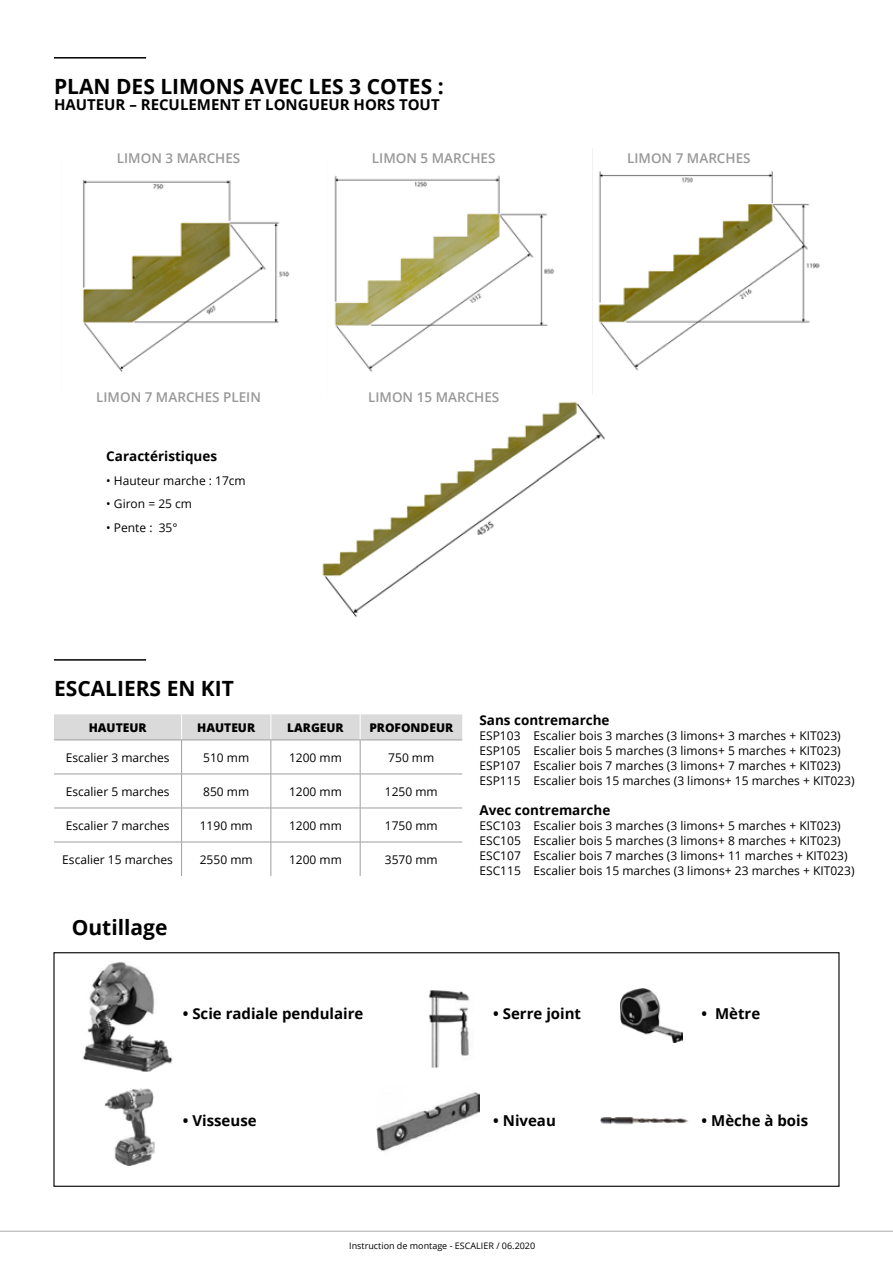
<style>
.page{position:relative;width:893px;height:1263px;background:#fff}
.page>*{position:absolute;margin:0;border:0;box-sizing:border-box;transform-origin:0 0}
.t1{font:700 21px "Open Sans";color:#000}
.t2{font:700 15px "Open Sans";color:#000}
.t3{font:600 13.5px "Open Sans";color:#999898}
.t4{font:700 13.5px "Open Sans";color:#000}
.t5{font:12px/15px "Open Sans";color:#000}
.t6{font:800 12px "Open Sans";color:#000}
.t7{font:9px "Open Sans";color:#000}
</style>
<div class="page">
<hr style="left:54px;top:57px;width:92px;height:2px;background:#000">
<hr style="left:0;top:1231px;width:893px;height:1px;background:#b3b2b2">
<img style="left:83px;top:179px;width:207px;height:194px">
<img style="left:334px;top:175px;width:220px;height:197px">
<img style="left:592px;top:149px;width:228px;height:246px">
<img style="left:322px;top:401px;width:283px;height:217px">
<hr style="left:54px;top:659px;width:92px;height:2px;background:#000">
<svg style="left:54px;top:714px;width:408px;height:26px;background:#d9d9d9"></svg>
<hr style="left:54px;top:740px;width:128px;height:1px;background:#9f9f9f">
<hr style="left:182px;top:740px;width:89px;height:1px;background:#9f9f9f">
<hr style="left:181px;top:740px;width:1px;height:34px;background:#9f9f9f">
<hr style="left:271px;top:740px;width:89px;height:1px;background:#9f9f9f">
<hr style="left:271px;top:740px;width:1px;height:34px;background:#9f9f9f">
<hr style="left:360px;top:740px;width:102px;height:1px;background:#9f9f9f">
<hr style="left:360px;top:740px;width:1px;height:34px;background:#9f9f9f">
<hr style="left:54px;top:774px;width:128px;height:1px;background:#9f9f9f">
<hr style="left:182px;top:774px;width:89px;height:1px;background:#9f9f9f">
<hr style="left:181px;top:774px;width:1px;height:34px;background:#9f9f9f">
<hr style="left:271px;top:774px;width:89px;height:1px;background:#9f9f9f">
<hr style="left:271px;top:774px;width:1px;height:34px;background:#9f9f9f">
<hr style="left:360px;top:774px;width:102px;height:1px;background:#9f9f9f">
<hr style="left:360px;top:774px;width:1px;height:34px;background:#9f9f9f">
<hr style="left:54px;top:808px;width:128px;height:1px;background:#9f9f9f">
<hr style="left:182px;top:808px;width:89px;height:1px;background:#9f9f9f">
<hr style="left:181px;top:808px;width:1px;height:34px;background:#9f9f9f">
<hr style="left:271px;top:808px;width:89px;height:1px;background:#9f9f9f">
<hr style="left:271px;top:808px;width:1px;height:34px;background:#9f9f9f">
<hr style="left:360px;top:808px;width:102px;height:1px;background:#9f9f9f">
<hr style="left:360px;top:808px;width:1px;height:34px;background:#9f9f9f">
<hr style="left:54px;top:842px;width:128px;height:1px;background:#9f9f9f">
<hr style="left:182px;top:842px;width:89px;height:1px;background:#9f9f9f">
<hr style="left:181px;top:842px;width:1px;height:34px;background:#9f9f9f">
<hr style="left:271px;top:842px;width:89px;height:1px;background:#9f9f9f">
<hr style="left:271px;top:842px;width:1px;height:34px;background:#9f9f9f">
<hr style="left:360px;top:842px;width:102px;height:1px;background:#9f9f9f">
<hr style="left:360px;top:842px;width:1px;height:34px;background:#9f9f9f">
<div style="left:53px;top:952px;width:786px;height:235px;border:1px solid #000"></div>
<img style="left:600px;top:1117px;width:88px;height:8px">
<img style="left:83px;top:962px;width:90px;height:109px">
<img style="left:104px;top:1089px;width:51px;height:76px">
<img style="left:428px;top:990px;width:42px;height:77px">
<img style="left:620px;top:989px;width:63px;height:53px">
<img style="left:376px;top:1092px;width:103px;height:60px">
<h1 class="t1" style="left:54px;top:71px;width:391px">PLAN DES LIMONS AVEC LES 3 COTES :</h1>
<p class="t2" style="left:54px;top:94px;width:387px">HAUTEUR – RECULEMENT ET LONGUEUR HORS TOUT</p>
<p class="t3" style="left:117px;top:149px;width:125px">LIMON 3 MARCHES</p>
<p class="t3" style="left:96px;top:387px;width:166px">LIMON 7 MARCHES PLEIN</p>
<p class="t4" style="left:106px;top:447px;width:112px">Caractéristiques</p>
<p class="t5" style="left:106px;top:472px;width:141px">• Hauteur marche : 17cm</p>
<p class="t5" style="left:106px;top:496px;width:87px">• Giron = 25 cm</p>
<p class="t5" style="left:106px;top:519px;width:73px">• Pente : 35°</p>
<p class="t3" style="left:372px;top:149px;width:125px">LIMON 5 MARCHES</p>
<p class="t3" style="left:368px;top:387px;width:133px">LIMON 15 MARCHES</p>
<p class="t3" style="left:627px;top:149px;width:125px">LIMON 7 MARCHES</p>
<h1 class="t1" style="left:54px;top:673px;width:182px">ESCALIERS EN KIT</h1>
<p class="t6" style="left:89px;top:718px;width:59px">HAUTEUR</p>
<p class="t6" style="left:197px;top:718px;width:59px">HAUTEUR</p>
<p class="t6" style="left:287px;top:718px;width:58px">LARGEUR</p>
<p class="t6" style="left:369px;top:718px;width:85px">PROFONDEUR</p>
<p class="t5" style="left:66px;top:749px;width:105px">Escalier 3 marches</p>
<p class="t5" style="left:203px;top:749px;width:48px">510 mm</p>
<p class="t5" style="left:289px;top:749px;width:54px">1200 mm</p>
<p class="t5" style="left:388px;top:749px;width:48px">750 mm</p>
<p class="t5" style="left:66px;top:783px;width:105px">Escalier 5 marches</p>
<p class="t5" style="left:203px;top:783px;width:48px">850 mm</p>
<p class="t5" style="left:289px;top:783px;width:54px">1200 mm</p>
<p class="t5" style="left:385px;top:783px;width:54px">1250 mm</p>
<p class="t5" style="left:66px;top:817px;width:105px">Escalier 7 marches</p>
<p class="t5" style="left:200px;top:817px;width:54px">1190 mm</p>
<p class="t5" style="left:289px;top:817px;width:54px">1200 mm</p>
<p class="t5" style="left:385px;top:817px;width:54px">1750 mm</p>
<p class="t5" style="left:62px;top:851px;width:112px">Escalier 15 marches</p>
<p class="t5" style="left:200px;top:851px;width:54px">2550 mm</p>
<p class="t5" style="left:289px;top:851px;width:54px">1200 mm</p>
<p class="t5" style="left:385px;top:851px;width:54px">3570 mm</p>
<h1 class="t1" style="left:72px;top:912px;width:97px">Outillage</h1>
<p class="t4" style="left:479px;top:710px;width:132px">Sans contremarche</p>
<p class="t5" style="left:479px;top:727px;width:377px">ESP103 Escalier bois 3 marches (3 limons+ 3 marches + KIT023)<br>ESP105 Escalier bois 5 marches (3 limons+ 5 marches + KIT023)<br>ESP107 Escalier bois 7 marches (3 limons+ 7 marches + KIT023)<br>ESP115 Escalier bois 15 marches (3 limons+ 15 marches + KIT023)</p>
<p class="t4" style="left:479px;top:800px;width:132px">Avec contremarche</p>
<p class="t5" style="left:479px;top:817px;width:377px">ESC103 Escalier bois 3 marches (3 limons+ 5 marches + KIT023)<br>ESC105 Escalier bois 5 marches (3 limons+ 8 marches + KIT023)<br>ESC107 Escalier bois 7 marches (3 limons+ 11 marches + KIT023)<br>ESC115 Escalier bois 15 marches (3 limons+ 23 marches + KIT023)</p>
<p class="t2" style="left:183px;top:1003px;width:182px">• Scie radiale pendulaire</p>
<p class="t2" style="left:493px;top:1003px;width:89px">• Serre joint</p>
<p class="t2" style="left:702px;top:1003px;width:60px">• Mètre</p>
<p class="t2" style="left:183px;top:1109px;width:75px">• Visseuse</p>
<p class="t2" style="left:493px;top:1109px;width:64px">• Niveau</p>
<p class="t2" style="left:702px;top:1109px;width:108px">• Mèche à bois</p>
<p class="t7" style="left:349px;top:1240px;width:188px">Instruction de montage - ESCALIER / 06.2020</p>
</div>
